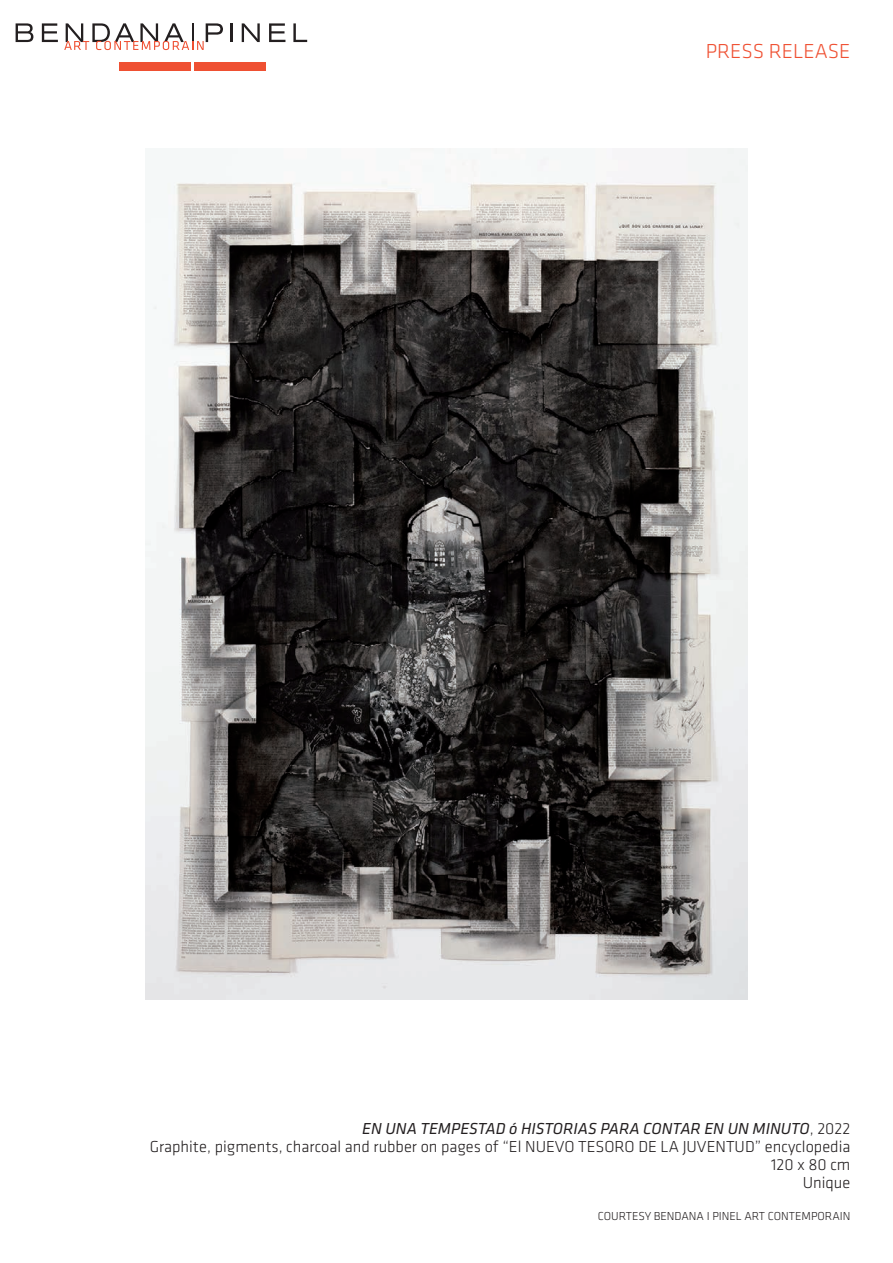
<style>
.page{position:relative;width:893px;height:1263px;background:#fff}
.page>*{position:absolute;margin:0;border:0;box-sizing:border-box;transform-origin:0 0}
.t1{font:300 21px "Klavika";color:#ef5032}
.t2{font:300 16.5px/18px "Klavika";color:#231f20;text-align:right}
.t3{font:300 12px "Klavika";color:#231f20}
.s1{font-weight:400;font-style:italic}
</style>
<div class="page">
<svg style="left:16px;top:23px;width:17px;height:19px"></svg>
<svg style="left:42px;top:23px;width:16px;height:19px"></svg>
<svg style="left:230px;top:23px;width:2px;height:19px"></svg>
<svg style="left:242px;top:23px;width:18px;height:19px"></svg>
<svg style="left:269px;top:23px;width:16px;height:19px"></svg>
<svg style="left:293px;top:23px;width:14px;height:19px"></svg>
<svg style="left:64px;top:23px;width:159px;height:27px"></svg>
<div style="left:119px;top:62px;width:72px;height:9px;background:#ef5032"></div>
<div style="left:194px;top:62px;width:72px;height:9px;background:#ef5032"></div>
<img style="left:146px;top:149px;width:601px;height:850px">
<p class="t1" style="left:706px;top:40px;width:146px">PRESS RELEASE</p>
<p class="t2" style="left:150px;top:1120px;width:702px"><span class="s1">EN UNA TEMPESTAD ó HISTORIAS PARA CONTAR EN UN MINUTO</span>, 2022<br>Graphite, pigments, charcoal and rubber on pages of “El NUEVO TESORO DE LA JUVENTUD” encyclopedia 120 x 80 cm<br>Unique</p>
<p class="t3" style="left:598px;top:1210px;width:254px">COURTESY BENDANA I PINEL ART CONTEMPORAIN</p>
</div>
